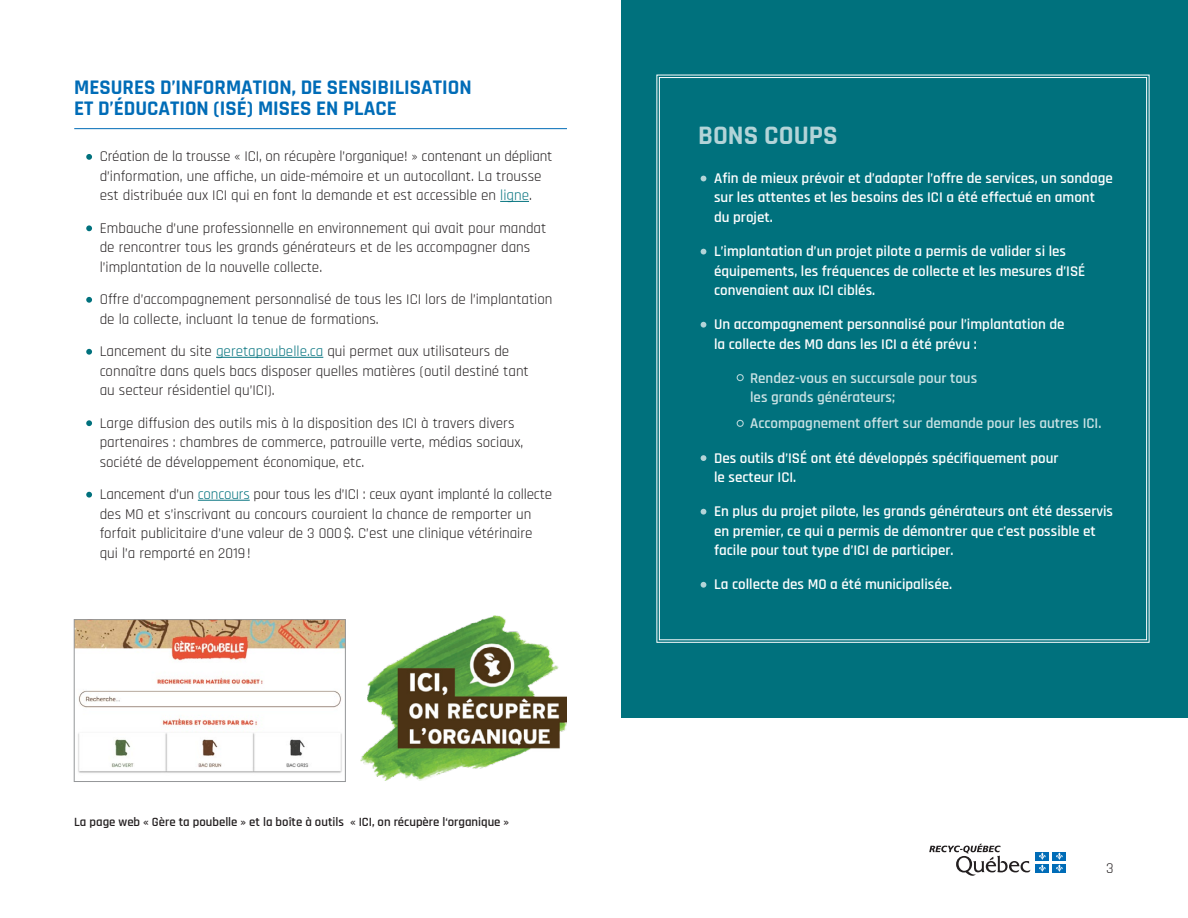
<style>
.page{position:relative;width:1188px;height:918px;background:#fff}
.page>*{position:absolute;margin:0;border:0;box-sizing:border-box;transform-origin:0 0}
.t1{font:700 27px "Rajdhani";color:#b3d4d8}
.t2{font:700 21px/21px "Rajdhani";color:#006cb7}
.t3{font:15px/19.5px "Rajdhani";color:#231f20}
.t4{font:600 15px/19.5px "Rajdhani";color:#fff}
.t5{font:600 15px/19.5px "Rajdhani";color:#cce3e5}
.t6{font:600 12.75px "Rajdhani";color:#231f20}
.s1{color:#00717d}
</style>
<div class="page">
<div style="left:1036px;top:852px;width:13px;height:8px;background:#006cb7"></div>
<div style="left:1053px;top:852px;width:13px;height:8px;background:#006cb7"></div>
<div style="left:1036px;top:864px;width:13px;height:8px;background:#006cb7"></div>
<svg style="left:1039px;top:852px;width:7px;height:20px"></svg>
<div style="left:1053px;top:864px;width:13px;height:8px;background:#006cb7"></div>
<svg style="left:1056px;top:852px;width:7px;height:20px"></svg>
<svg style="left:929px;top:844px;width:102px;height:32px"></svg>
<div style="left:621px;top:0;width:567px;height:717px;background:#00717d"></div>
<hr style="left:74px;top:128px;width:493px;height:1px;background:#006cb7">
<svg style="left:500px;top:201px;width:29px;height:1px"></svg>
<hr style="left:216px;top:357px;width:107px;height:1px;background:#00717d">
<hr style="left:198px;top:500px;width:52px;height:1px;background:#00717d">
<svg style="left:656px;top:75px;width:494px;height:568px"></svg>
<svg style="left:86px;top:154px;width:6px;height:6px"></svg>
<svg style="left:86px;top:225px;width:6px;height:6px"></svg>
<svg style="left:86px;top:297px;width:6px;height:6px"></svg>
<svg style="left:86px;top:349px;width:6px;height:6px"></svg>
<svg style="left:86px;top:420px;width:6px;height:6px"></svg>
<svg style="left:86px;top:492px;width:6px;height:6px"></svg>
<img style="left:76px;top:621px;width:268px;height:152px">
<div style="left:74px;top:619px;width:272px;height:163px;border:1px solid #949698"></div>
<img style="left:360px;top:615px;width:207px;height:166px">
<svg style="left:701px;top:176px;width:5px;height:5px"></svg>
<svg style="left:701px;top:249px;width:5px;height:6px"></svg>
<svg style="left:701px;top:322px;width:5px;height:6px"></svg>
<div style="left:737px;top:374px;width:7px;height:7px;border:1px solid #b3d4d8;border-radius:50%"></div>
<div style="left:737px;top:420px;width:7px;height:7px;border:1px solid #b3d4d8;border-radius:50%"></div>
<svg style="left:701px;top:455px;width:5px;height:6px"></svg>
<svg style="left:701px;top:509px;width:5px;height:6px"></svg>
<svg style="left:701px;top:582px;width:5px;height:6px"></svg>
<h2 class="t2" style="left:74px;top:77px;width:399px">MESURES D’INFORMATION, DE SENSIBILISATION<br>ET D’ÉDUCATION (ISÉ) MISES EN PLACE</h2>
<p class="t3" style="left:100px;top:147px;width:454px">Création de la trousse « ICI, on récupère l’organique! » contenant un dépliant d’information, une affiche, un aide-mémoire et un autocollant. La trousse est distribuée aux ICI qui en font la demande et est accessible en <span class="s1">ligne</span>.</p>
<p class="t3" style="left:100px;top:219px;width:448px">Embauche d’une professionnelle en environnement qui avait pour mandat de rencontrer tous les grands générateurs et de les accompagner dans l’implantation de la nouvelle collecte.</p>
<p class="t3" style="left:100px;top:290px;width:454px">Offre d’accompagnement personnalisé de tous les ICI lors de l’implantation de la collecte, incluant la tenue de formations.</p>
<p class="t3" style="left:100px;top:342px;width:431px">Lancement du site <span class="s1">geretapoubelle.ca</span> qui permet aux utilisateurs de connaître dans quels bacs disposer quelles matières (outil destiné tant au secteur résidentiel qu’ICI).</p>
<p class="t3" style="left:100px;top:414px;width:425px">Large diffusion des outils mis à la disposition des ICI à travers divers partenaires : chambres de commerce, patrouille verte, médias sociaux, société de développement économique, etc.</p>
<p class="t3" style="left:100px;top:485px;width:454px">Lancement d’un <span class="s1">concours</span> pour tous les d’ICI : ceux ayant implanté la collecte des MO et s’inscrivant au concours couraient la chance de remporter un forfait publicitaire d’une valeur de 3 000 $. C’est une clinique vétérinaire qui l’a remporté en 2019 !</p>
<p class="t6" style="left:74px;top:815px;width:437px">La page web « Gère ta poubelle » et la boîte à outils « ICI, on récupère l‘organique »</p>
<p class="t1" style="left:698px;top:119px;width:141px">BONS COUPS</p>
<p class="t4" style="left:714px;top:169px;width:400px">Afin de mieux prévoir et d’adapter l’offre de services, un sondage sur les attentes et les besoins des ICI a été effectué en amont du projet.</p>
<p class="t4" style="left:714px;top:242px;width:373px">L’implantation d’un projet pilote a permis de valider si les équipements, les fréquences de collecte et les mesures d’ISÉ convenaient aux ICI ciblés.</p>
<p class="t4" style="left:714px;top:315px;width:352px">Un accompagnement personnalisé pour l’implantation de la collecte des MO dans les ICI a été prévu :</p>
<p class="t5" style="left:750px;top:369px;width:229px">Rendez-vous en succursale pour tous les grands générateurs;</p>
<p class="t5" style="left:750px;top:414px;width:353px">Accompagnement offert sur demande pour les autres ICI.</p>
<p class="t4" style="left:714px;top:448px;width:346px">Des outils d’ISÉ ont été développés spécifiquement pour le secteur ICI.</p>
<p class="t4" style="left:714px;top:502px;width:401px">En plus du projet pilote, les grands générateurs ont été desservis en premier, ce qui a permis de démontrer que c’est possible et facile pour tout type d’ICI de participer.</p>
<p class="t4" style="left:714px;top:575px;width:240px">La collecte des MO a été municipalisée.</p>
<p class="t3" style="left:1106px;top:859px;width:9px">3</p>
</div>
